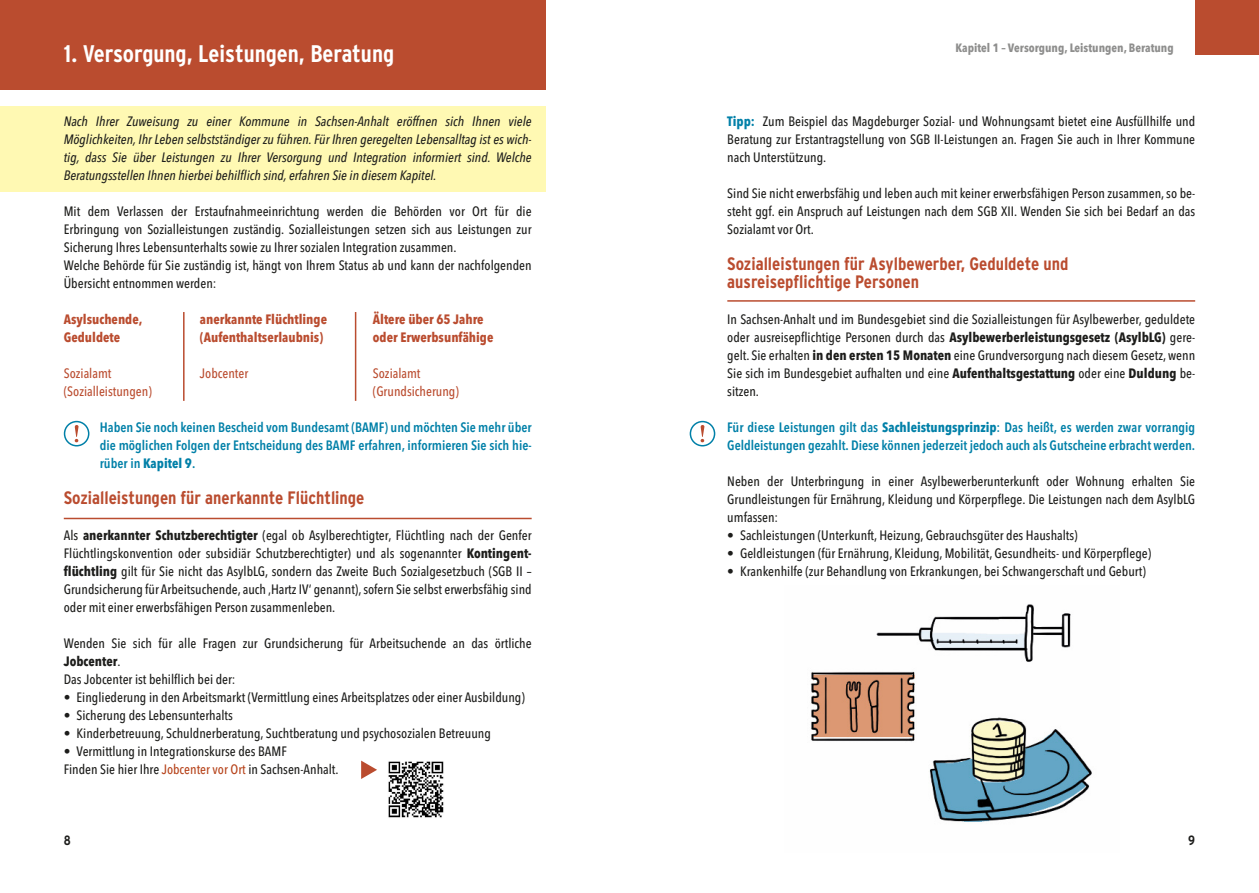
<style>
.page{position:relative;width:1259px;height:893px;background:#fff}
.page>*{position:absolute;margin:0;border:0;box-sizing:border-box;transform-origin:0 0}
.t1{font:700 condensed 24px "Interstate";color:#fff}
.t2{font:700 condensed 18px/18px "Interstate";color:#ba4c2f}
.t3{font:500 13.5px/18px "Avenir Next Condensed";color:#1d1d1b;text-align:justify}
.t4{font:600 13.5px/18px "Avenir Next Condensed";color:#0080a8}
.t5{font:italic 500 13.5px/18px "Avenir Next Condensed";color:#1d1d1b;text-align:justify}
.t6{font:700 13.5px "Avenir Next Condensed";color:#ba4c2f}
.t7{font:500 13.5px "Avenir Next Condensed";color:#ba4c2f}
.t8{font:700 condensed 13.5px "Interstate";color:#1d1d1b}
.t9{font:700 12px "Avenir Next Condensed";color:#8e8e8d}
.s1{font-weight:700}
.s2{color:#b7451d}
.s3{font-weight:700;color:#0080a8}
</style>
<div class="page">
<div style="left:0;top:0;width:545px;height:90px;background:#ba4c2f"></div>
<div style="left:1195px;top:0;width:64px;height:54px;background:#ba4c2f"></div>
<div style="left:0;top:106px;width:545px;height:85px;background:#fff9b3"></div>
<svg style="left:64px;top:421px;width:25px;height:25px"></svg>
<svg style="left:689px;top:421px;width:26px;height:25px"></svg>
<hr style="left:183px;top:312px;width:1px;height:89px;background:#ba4c2f">
<hr style="left:355px;top:312px;width:1px;height:89px;background:#ba4c2f">
<hr style="left:64px;top:518px;width:467px;height:1px;background:#ba4c2f">
<hr style="left:727px;top:300px;width:468px;height:2px;background:#ba4c2f">
<img style="left:810px;top:604px;width:282px;height:218px">
<img style="left:388px;top:761px;width:56px;height:57px">
<svg style="left:361px;top:761px;width:16px;height:18px"></svg>
<h1 class="t1" style="left:64px;top:39px;width:332px">1. Versorgung, Leistungen, Beratung</h1>
<p class="t5" style="left:64px;top:112px;width:469px">Nach Ihrer Zuweisung zu einer Kommune in Sachsen-Anhalt eröffnen sich Ihnen viele Möglichkeiten, Ihr Leben selbstständiger zu führen. Für Ihren geregelten Lebensalltag ist es wich&shy;tig, dass Sie über Leistungen zu Ihrer Versorgung und Integration informiert sind. Welche Beratungsstellen Ihnen hierbei behilflich sind, erfahren Sie in diesem Kapitel.</p>
<p class="t3" style="left:64px;top:202px;width:469px;text-align:left">Mit dem Verlassen der Erstaufnahmeeinrichtung werden die Behörden vor Ort für die Erbringung von Sozialleistungen zuständig. Sozialleistungen setzen sich aus Leistungen zur Sicherung Ihres Lebensunterhalts sowie zu Ihrer sozialen Integration zusammen.<br>Welche Behörde für Sie zuständig ist, hängt von Ihrem Status ab und kann der nachfolgenden Übersicht entnommen werden:</p>
<p class="t6" style="left:64px;top:311px;width:80px">Asylsuchende,</p>
<p class="t6" style="left:200px;top:311px;width:129px">anerkannte Flüchtlinge</p>
<p class="t6" style="left:373px;top:311px;width:112px">Ältere über 65 Jahre</p>
<p class="t6" style="left:64px;top:329px;width:58px">Geduldete</p>
<p class="t6" style="left:200px;top:329px;width:125px">(Aufenthaltserlaubnis)</p>
<p class="t6" style="left:373px;top:329px;width:122px">oder Erwerbsunfähige</p>
<p class="t7" style="left:64px;top:365px;width:49px">Sozialamt</p>
<p class="t7" style="left:200px;top:365px;width:50px">Jobcenter</p>
<p class="t7" style="left:373px;top:365px;width:49px">Sozialamt</p>
<p class="t7" style="left:64px;top:383px;width:90px">(Sozialleistungen)</p>
<p class="t7" style="left:373px;top:383px;width:87px">(Grundsicherung)</p>
<p class="t4" style="left:100px;top:418px;width:433px;text-align:justify">Haben Sie noch keinen Bescheid vom Bundesamt (BAMF) und möchten Sie mehr über die möglichen Folgen der Entscheidung des BAMF erfahren, informieren Sie sich hie&shy;rüber in <span class="s1">Kapitel 9</span>.</p>
<h2 class="t2" style="left:64px;top:489px;width:302px">Sozialleistungen für anerkannte Flüchtlinge</h2>
<p class="t3" style="left:64px;top:526px;width:469px">Als <span class="s1">anerkannter Schutzberechtigter</span> (egal ob Asylberechtigter, Flüchtling nach der Genfer Flüchtlingskonvention oder subsidiär Schutzberechtigter) und als sogenannter <span class="s1">Kontingent&shy;flüchtling</span> gilt für Sie nicht das AsylbLG, sondern das Zweite Buch Sozialgesetzbuch (SGB II – Grundsicherung für Arbeitsuchende, auch ‚Hartz IV‘ genannt),sofern Sie selbst erwerbsfähig sind oder mit einer erwerbsfähigen Person zusammenleben.</p>
<p class="t3" style="left:64px;top:634px;width:469px;text-align:left">Wenden Sie sich für alle Fragen zur Grundsicherung für Arbeitsuchende an das örtliche<br><span class="s1">Jobcenter</span>.<br>Das Jobcenter ist behilflich bei der:</p>
<p class="t3" style="left:64px;top:688px;width:462px">• Eingliederung in den Arbeitsmarkt (Vermittlung eines Arbeitsplatzes oder einer Ausbildung)</p>
<p class="t3" style="left:64px;top:706px;width:171px">• Sicherung des Lebensunterhalts</p>
<p class="t3" style="left:64px;top:724px;width:428px">• Kinderbetreuung, Schuldnerberatung, Suchtberatung und psychosozialen Betreuung</p>
<p class="t3" style="left:64px;top:742px;width:276px">• Vermittlung in Integrationskurse des BAMF<br>Finden Sie hier Ihre <span class="s2">Jobcenter vor Ort</span> in Sachsen-Anhalt.</p>
<p class="t9" style="left:955px;top:40px;width:220px">Kapitel 1 – Versorgung, Leistungen, Beratung</p>
<p class="t3" style="left:727px;top:112px;width:469px"><span class="s3">Tipp:</span> Zum Beispiel das Magdeburger Sozial- und Wohnungsamt bietet eine Ausfüllhilfe und Beratung zur Erstantragstellung von SGB II-Leistungen an. Fragen Sie auch in Ihrer Kommune nach Unterstützung.</p>
<p class="t3" style="left:727px;top:184px;width:469px">Sind Sie nicht erwerbsfähig und leben auch mit keiner erwerbsfähigen Person zusammen,so be&shy;steht ggf. ein Anspruch auf Leistungen nach dem SGB XII. Wenden Sie sich bei Bedarf an das Sozialamt vor Ort.</p>
<h2 class="t2" style="left:727px;top:255px;width:342px">Sozialleistungen für Asylbewerber, Geduldete und ausreisepflichtige Personen</h2>
<p class="t3" style="left:727px;top:310px;width:469px">In Sachsen-Anhalt und im Bundesgebiet sind die Sozialleistungen für Asylbewerber, geduldete oder ausreisepflichtige Personen durch das <span class="s1">Asylbewerberleistungsgesetz (AsylbLG)</span> gere&shy;gelt. Sie erhalten <span class="s1">in den ersten 15 Monaten</span> eine Grundversorgung nach diesem Gesetz,wenn Sie sich im Bundesgebiet aufhalten und eine <span class="s1">Aufenthaltsgestattung</span> oder eine <span class="s1">Duldung</span> be&shy;sitzen.</p>
<p class="t4" style="left:727px;top:418px;width:469px">Für diese Leistungen gilt das <span class="s1">Sachleistungsprinzip</span>: Das heißt, es werden zwar vorrangig<br>Geldleistungen gezahlt. Diese können jederzeit jedoch auch als Gutscheine erbracht werden.</p>
<p class="t3" style="left:727px;top:472px;width:469px">Neben der Unterbringung in einer Asylbewerberunterkunft oder Wohnung erhalten Sie Grundleistungen für Ernährung, Kleidung und Körperpflege. Die Leistungen nach dem AsylbLG umfassen:</p>
<p class="t3" style="left:727px;top:526px;width:352px">• Sachleistungen (Unterkunft, Heizung, Gebrauchsgüter des Haushalts)</p>
<p class="t3" style="left:727px;top:544px;width:425px">• Geldleistungen (für Ernährung, Kleidung, Mobilität, Gesundheits- und Körperpflege)</p>
<p class="t3" style="left:727px;top:562px;width:420px">• Krankenhilfe (zur Behandlung von Erkrankungen, bei Schwangerschaft und Geburt)</p>
<p class="t8" style="left:64px;top:833px;width:8px">8</p>
<p class="t8" style="left:1188px;top:833px;width:8px">9</p>
</div>
